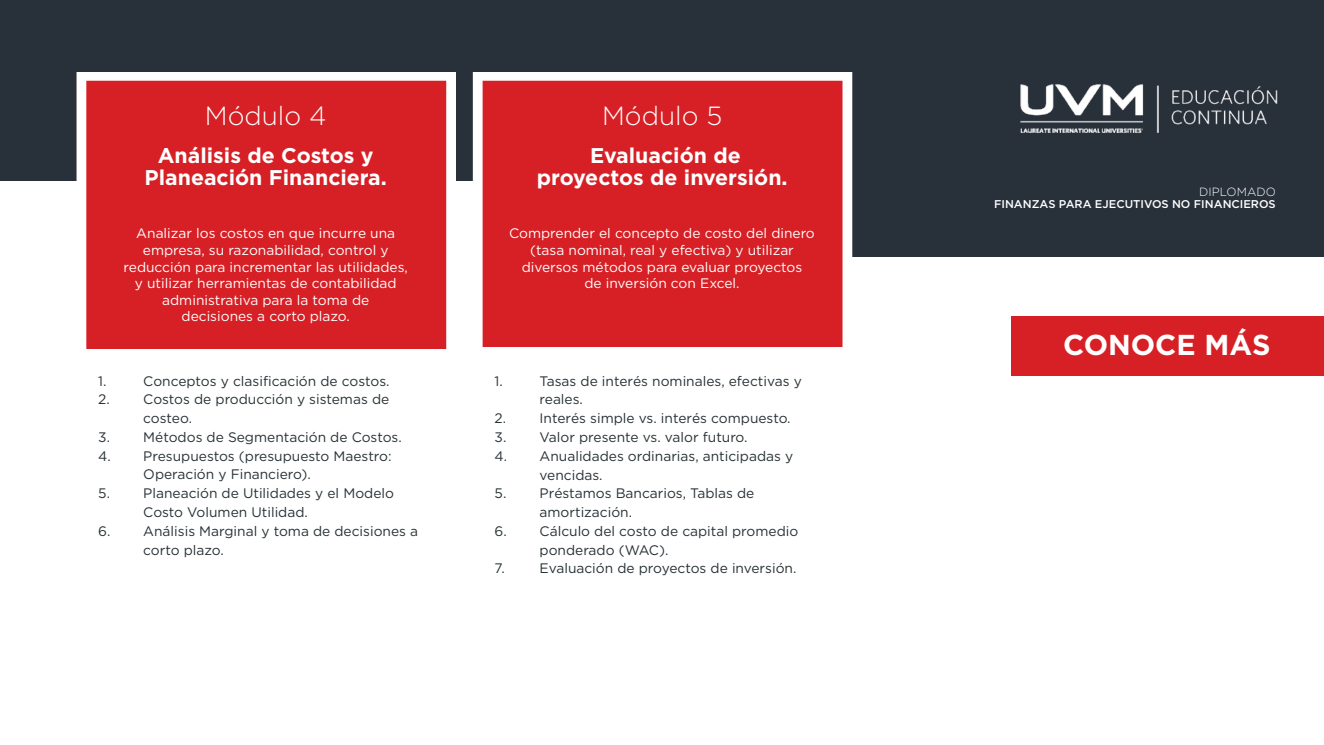
<style>
.page{position:relative;width:1324px;height:745px;background:#fff}
.page>*{position:absolute;margin:0;border:0;box-sizing:border-box;transform-origin:0 0}
.t1{font:700 28.75px "Gotham";color:#fff}
.t2{font:300 26.25px "Gotham";color:#fff}
.t3{font:700 21.25px/22.5px "Gotham";color:#fff;text-align:center}
.t4{font:13.75px/18.8px "Gotham";color:#273135}
.t5{font:13.75px/16.5px "Gotham";color:#fff;text-align:center}
.t6{font:300 11.88px "Gotham";color:#fff}
.t7{font:500 11.25px "Gotham";color:#fff}
</style>
<div class="page">
<div style="left:0;top:0;width:1323px;height:180px;background:#28303a"></div>
<div style="left:852px;top:76px;width:471px;height:180px;background:#28303a"></div>
<svg style="left:473px;top:72px;width:379px;height:275px;background:#da3136"></svg>
<svg style="left:77px;top:72px;width:379px;height:277px;background:#da3136"></svg>
<div style="left:1011px;top:316px;width:312px;height:59px;background:#d72025"></div>
<img style="left:1020px;top:84px;width:258px;height:49px">
<h2 class="t2" style="left:205px;top:101px;width:123px">Módulo 4</h2>
<h3 class="t3" style="left:144px;top:143px;width:244px">Análisis de Costos y<br>Planeación Financiera.</h3>
<h3 class="t3" style="left:537px;top:143px;width:252px">Evaluación de proyectos de inversión.</h3>
<p class="t5" style="left:124px;top:225px;width:286px">Analizar los costos en que incurre una empresa, su razonabilidad, control y reducción para incrementar las utilidades, y utilizar herramientas de contabilidad administrativa para la toma de<br>decisiones a corto plazo.</p>
<p class="t5" style="left:509px;top:225px;width:307px">Comprender el concepto de costo del dinero (tasa nominal, real y efectiva) y utilizar diversos métodos para evaluar proyectos<br>de inversión con Excel.</p>
<h2 class="t2" style="left:602px;top:101px;width:122px">Módulo 5</h2>
<p class="t4" style="left:98px;top:371px;width:10px">1.</p>
<p class="t4" style="left:143px;top:371px;width:248px">Conceptos y clasificación de costos.</p>
<p class="t4" style="left:98px;top:389px;width:13px">2.</p>
<p class="t4" style="left:143px;top:389px;width:247px">Costos de producción y sistemas de costeo.</p>
<p class="t4" style="left:98px;top:427px;width:13px">3.</p>
<p class="t4" style="left:143px;top:427px;width:260px">Métodos de Segmentación de Costos.</p>
<p class="t4" style="left:98px;top:446px;width:295px">4. Presupuestos (presupuesto Maestro:</p>
<p class="t4" style="left:143px;top:464px;width:169px">Operación y Financiero).</p>
<p class="t4" style="left:98px;top:483px;width:13px">5.</p>
<p class="t4" style="left:143px;top:483px;width:252px">Planeación de Utilidades y el Modelo<br>Costo Volumen Utilidad.</p>
<p class="t4" style="left:143px;top:521px;width:276px;text-indent:-45px">6. Análisis Marginal y toma de decisiones a corto plazo.</p>
<p class="t4" style="left:494px;top:371px;width:10px">1.</p>
<p class="t4" style="left:539px;top:371px;width:264px">Tasas de interés nominales, efectivas y reales.</p>
<p class="t4" style="left:494px;top:408px;width:13px">2.</p>
<p class="t4" style="left:539px;top:408px;width:252px">Interés simple vs. interés compuesto.</p>
<p class="t4" style="left:494px;top:427px;width:13px">3.</p>
<p class="t4" style="left:539px;top:427px;width:209px">Valor presente vs. valor futuro.</p>
<p class="t4" style="left:494px;top:446px;width:300px">4. Anualidades ordinarias, anticipadas y</p>
<p class="t4" style="left:539px;top:464px;width:65px">vencidas.</p>
<p class="t4" style="left:494px;top:483px;width:13px">5.</p>
<p class="t4" style="left:539px;top:483px;width:216px">Préstamos Bancarios, Tablas de amortización.</p>
<p class="t4" style="left:494px;top:521px;width:305px">6. Cálculo del costo de capital promedio</p>
<p class="t4" style="left:539px;top:539px;width:130px">ponderado (WAC).</p>
<p class="t4" style="left:494px;top:558px;width:12px">7.</p>
<p class="t4" style="left:539px;top:558px;width:258px">Evaluación de proyectos de inversión.</p>
<p class="t6" style="left:1199px;top:185px;width:78px">DIPLOMADO</p>
<p class="t7" style="left:994px;top:197px;width:283px">FINANZAS PARA EJECUTIVOS NO FINANCIEROS</p>
<h1 class="t1" style="left:1063px;top:328px;width:209px">CONOCE MÁS</h1>
</div>
